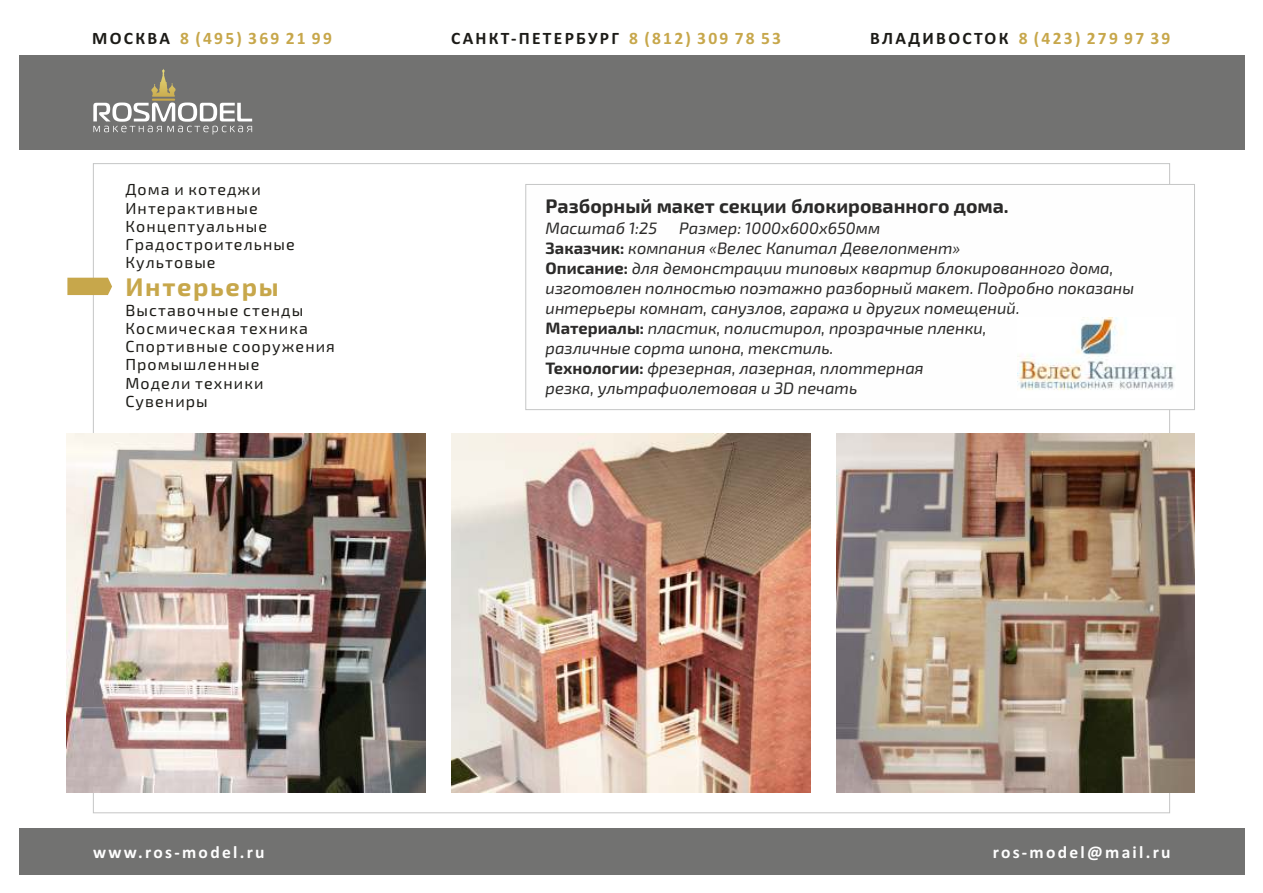
<style>
.page{position:relative;width:1263px;height:893px;background:#fff}
.page>*{position:absolute;margin:0;border:0;box-sizing:border-box;transform-origin:0 0}
.t1{font:700 25.5px "Exo 2.0";letter-spacing:.065em;color:#c7a74b}
.t2{font:700 19.5px "Exo 2.0";color:#2b2a29}
.t3{font:700 17.55px "Calibri";letter-spacing:.13em;color:#c7a74b}
.t4{font:700 17.55px "Calibri";letter-spacing:.13em;color:#fefefe}
.t5{font:700 17.55px "Calibri";letter-spacing:.13em;color:#1c1b17}
.t6{font:italic 16.5px/20.1px "Exo 2.0";color:#2b2a29}
.t7{font:16.05px/18.3px "Exo 2.0";letter-spacing:.07em;color:#1c1b17}
.s1{color:#1c1b17}
.s2{color:#c7a74b}
.s3{font-weight:700;font-style:normal}
</style>
<div class="page">
<svg style="left:67px;top:278px;width:45px;height:17px"></svg>
<svg style="left:525px;top:184px;width:670px;height:226px"></svg>
<div style="left:19px;top:56px;width:1225px;height:94px;background:#727271"></div>
<svg style="left:93px;top:69px;width:159px;height:66px"></svg>
<div style="left:19px;top:828px;width:1225px;height:46px;background:#727271"></div>
<img style="left:836px;top:433px;width:359px;height:359px">
<img style="left:451px;top:433px;width:359px;height:359px">
<img style="left:67px;top:433px;width:359px;height:359px">
<img style="left:1018px;top:318px;width:157px;height:80px">
<p class="t3" style="left:92px;top:30px;width:241px"><span class="s1">МОСКВА</span> 8 (495) 369 21 99</p>
<p class="t5" style="left:451px;top:30px;width:331px">САНКТ-ПЕТЕРБУРГ <span class="s2">8 (812) 309 78 53</span></p>
<p class="t3" style="left:870px;top:30px;width:302px"><span class="s1">ВЛАДИВОСТОК</span> 8 (423) 279 97 39</p>
<p class="t7" style="left:125px;top:182px;width:171px">Дома и котеджи<br>Интерактивные<br>Концептуальные<br>Градостроительные<br>Культовые</p>
<h1 class="t1" style="left:125px;top:278px;width:155px">Интерьеры</h1>
<p class="t7" style="left:125px;top:302px;width:211px">Выставочные стенды<br>Космическая техника<br>Спортивные сооружения<br>Промышленные<br>Модели техники<br>Сувениры</p>
<p class="t2" style="left:546px;top:200px;width:465px">Разборный макет секции блокированного дома.</p>
<p class="t6" style="left:546px;top:219px;width:113px">Масштаб 1:25</p>
<p class="t6" style="left:546px;top:219px;width:590px;text-indent:134px">Размер: 1000х600х650мм<br><span class="s3">Заказчик:</span> компания «Велес Капитал Девелопмент»<br><span class="s3">Описание:</span> для демонстрации типовых квартир блокированного дома, изготовлен полностью поэтажно разборный макет. Подробно показаны интерьеры комнат, санузлов, гаража и других помещений.<br><span class="s3">Материалы:</span> пластик, полистирол, прозрачные пленки,<br>различные сорта шпона, текстиль.<br><span class="s3">Технологии:</span> фрезерная, лазерная, плоттерная<br>резка, ультрафиолетовая и 3D печать</p>
<p class="t4" style="left:93px;top:845px;width:173px">www.ros-model.ru</p>
<p class="t4" style="left:993px;top:845px;width:179px">ros-model@mail.ru</p>
</div>
